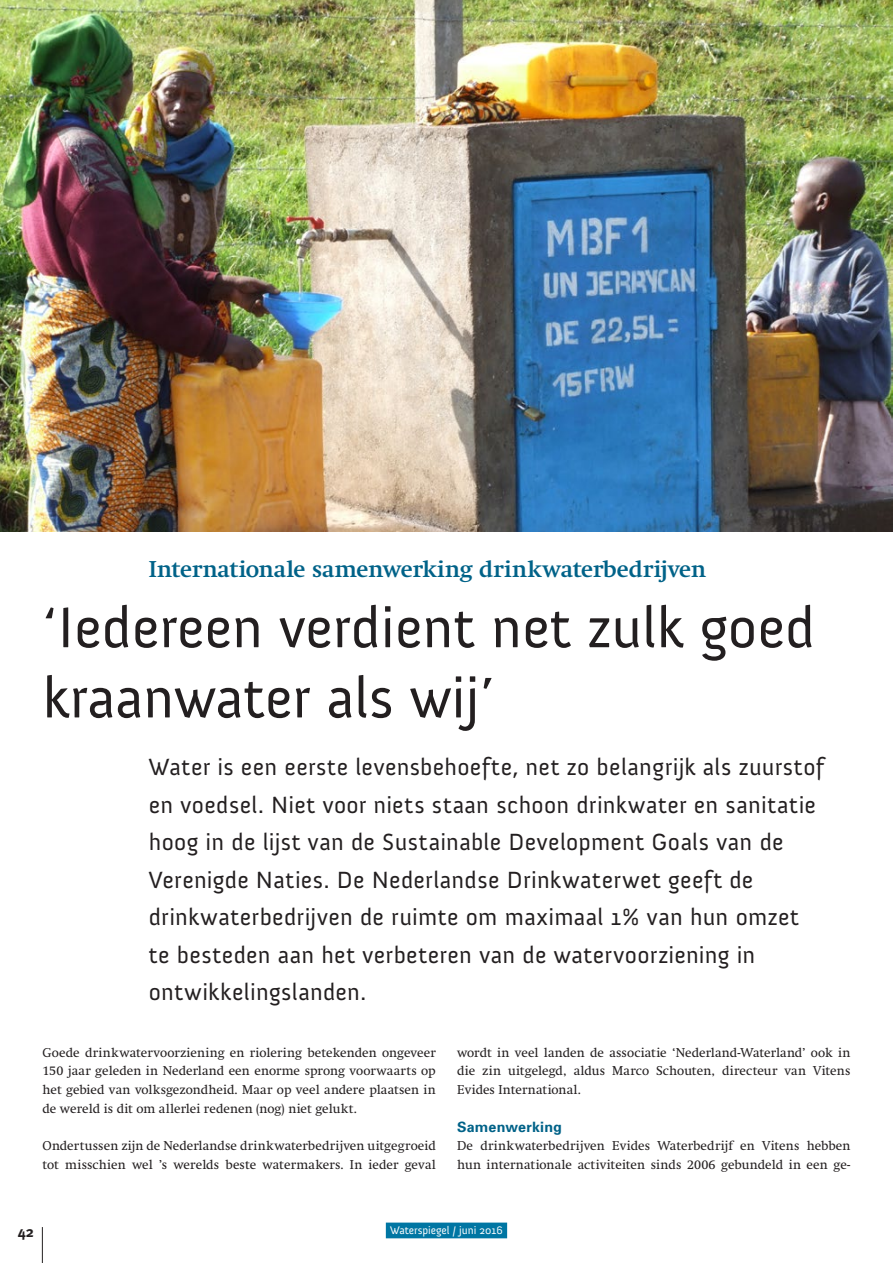
<style>
.page{position:relative;width:893px;height:1263px;background:#fff}
.page>*{position:absolute;margin:0;border:0;box-sizing:border-box;transform-origin:0 0}
.t1{font:58.5px/70.2px "Anivers";color:#231f20}
.t2{font:24px/37.5px "Anivers";letter-spacing:.015em;color:#231f20}
.t3{font:700 22.5px "Swift";letter-spacing:-.005em;color:#006288}
.t4{font:700 15px "Meta Plus";color:#231f20}
.t5{font:700 14.25px "Univers";letter-spacing:.015em;color:#006288}
.t6{font:12.75px/18.8px "Swift";letter-spacing:.01em;color:#231f20;text-align:justify}
.t7{font:11.25px "Anivers";color:#fff}
</style>
<div class="page">
<hr style="left:42px;top:1227px;width:1px;height:36px;background:#231f20">
<div style="left:386px;top:1222px;width:121px;height:16px;background:#0076a3"></div>
<img style="left:0;top:0;width:893px;height:531px">
<h3 class="t3" style="left:149px;top:556px;width:559px">Internationale samenwerking drinkwaterbedrijven</h3>
<h1 class="t1" style="left:43px;top:593px;width:774px">‘Iedereen verdient net zulk goed kraanwater als wij’</h1>
<p class="t2" style="left:149px;top:749px;width:676px">Water is een eerste levensbehoefte, net zo belangrijk als zuurstof en voedsel. Niet voor niets staan schoon drinkwater en sanitatie hoog in de lijst van de Sustainable Development Goals van de Verenigde Naties. De Nederlandse Drinkwaterwet geeft de drinkwaterbedrijven de ruimte om maximaal 1% van hun omzet te besteden aan het verbeteren van de watervoorziening in ontwikkelingslanden.</p>
<p class="t6" style="left:43px;top:1043px;width:395px">Goede drinkwatervoorziening en riolering betekenden ongeveer 150 jaar geleden in Nederland een enorme sprong voorwaarts op het gebied van volksgezondheid. Maar op veel andere plaatsen in de wereld is dit om allerlei redenen (nog) niet gelukt.</p>
<p class="t6" style="left:43px;top:1137px;width:395px">Ondertussen zijn de Nederlandse drinkwaterbedrijven uitgegroeid tot misschien wel ’s werelds beste watermakers. In ieder geval</p>
<p class="t6" style="left:457px;top:1043px;width:395px">wordt in veel landen de associatie ‘Nederland-Waterland’ ook in die zin uitgelegd, aldus Marco Schouten, directeur van Vitens Evides International.</p>
<p class="t5" style="left:457px;top:1117px;width:106px">Samenwerking</p>
<p class="t6" style="left:457px;top:1137px;width:395px">De drinkwaterbedrijven Evides Waterbedrijf en Vitens hebben hun internationale activiteiten sinds 2006 gebundeld in een ge-</p>
<p class="t4" style="left:18px;top:1223px;width:18px">42</p>
<p class="t7" style="left:390px;top:1224px;width:114px">Waterspiegel / juni 2016</p>
</div>
